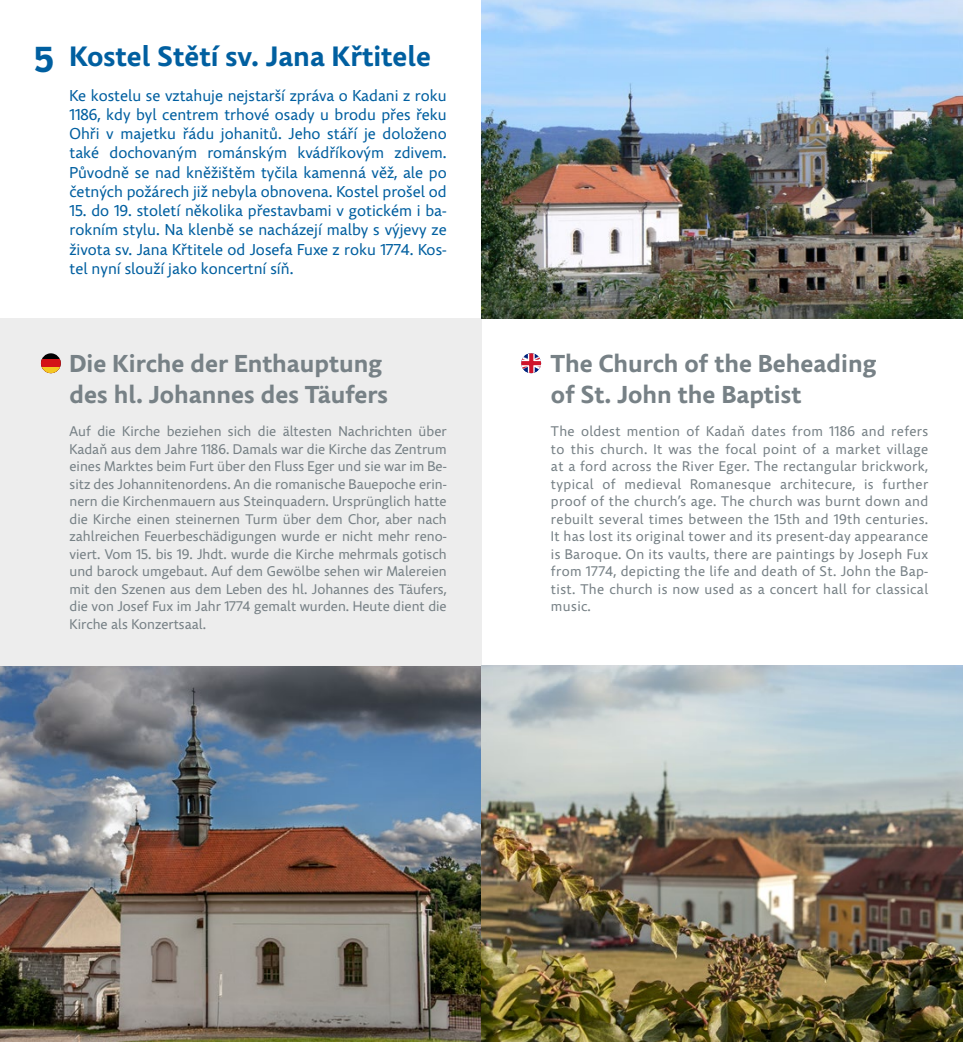
<style>
.page{position:relative;width:963px;height:1042px;background:#fff}
.page>*{position:absolute;margin:0;border:0;box-sizing:border-box;transform-origin:0 0}
.t1{font:700 36.75px "Ronnia";color:#005fa0}
.t2{font:700 28px "Comenia Sans";color:#005fa0}
.t3{font:700 24.5px/31.5px "Comenia Sans";color:#778186}
.t4{font:15.75px/19.2px "Comenia Sans";color:#005fa0;text-align:justify}
.t5{font:14px/17.5px "Comenia Sans";color:#778186;text-align:justify}
</style>
<div class="page">
<img style="left:0;top:666px;width:481px;height:376px">
<div style="left:0;top:319px;width:481px;height:347px;background:#ededed"></div>
<img style="left:481px;top:0;width:481px;height:319px">
<img style="left:481px;top:666px;width:481px;height:376px">
<svg style="left:41px;top:353px;width:20px;height:20px"></svg>
<svg style="left:41px;top:359px;width:20px;height:9px"></svg>
<svg style="left:42px;top:368px;width:18px;height:5px"></svg>
<svg style="left:521px;top:353px;width:20px;height:20px"></svg>
<h1 class="t1" style="left:34px;top:36px;width:22px">5</h1>
<h2 class="t2" style="left:69px;top:38px;width:363px">Kostel Stětí sv. Jana Křtitele</h2>
<p class="t4" style="left:69px;top:86px;width:379px">Ke kostelu se vztahuje nejstarší zpráva o Kadani z roku 1186, kdy byl centrem trhové osady u brodu přes řeku Ohři v majetku řádu johanitů. Jeho stáří je doloženo také dochovaným románským kvádříkovým zdivem.<br>Původně se nad kněžištěm tyčila kamenná věž, ale po četných požárech již nebyla obnovena. Kostel prošel od</p>
<p class="t4" style="left:69px;top:202px;width:379px">15. do 19. století několika přestavbami v gotickém i ba&shy;rokním stylu. Na klenbě se nacházejí malby s výjevy ze života sv. Jana Křtitele od Josefa Fuxe z roku 1774. Kos&shy;tel nyní slouží jako koncertní síň.</p>
<h3 class="t3" style="left:69px;top:348px;width:320px">Die Kirche der Enthauptung des hl. Johannes des Täufers</h3>
<p class="t5" style="left:69px;top:423px;width:379px">Auf die Kirche beziehen sich die ältesten Nachrichten über Kadaň aus dem Jahre 1186. Damals war die Kirche das Zentrum eines Marktes beim Furt über den Fluss Eger und sie war im Be&shy;sitz des Johannitenordens. An die romanische Bauepoche erin&shy;nern die Kirchenmauern aus Steinquadern. Ursprünglich hatte die Kirche einen steinernen Turm über dem Chor, aber nach zahlreichen Feuerbeschädigungen wurde er nicht mehr reno&shy;viert. Vom 15. bis 19. Jhdt. wurde die Kirche mehrmals gotisch und barock umgebaut. Auf dem Gewölbe sehen wir Malereien mit den Szenen aus dem Leben des hl. Johannes des Täufers, die von Josef Fux im Jahr 1774 gemalt wurden. Heute dient die Kirche als Konzertsaal.</p>
<h3 class="t3" style="left:551px;top:348px;width:327px">The Church of the Beheading of St. John the Baptist</h3>
<p class="t5" style="left:551px;top:423px;width:379px">The oldest mention of Kadaň dates from 1186 and refers to this church. It was the focal point of a market village at a ford across the River Eger. The rectangular brickwork, typical of medieval Romanesque architecure, is further proof of the church’s age. The church was burnt down and rebuilt several times between the 15th and 19th centuries.<br>It has lost its original tower and its present-day appearance is Baroque. On its vaults, there are paintings by Joseph Fux from 1774, depicting the life and death of St. John the Bap&shy;tist. The church is now used as a concert hall for classical music.</p>
</div>
